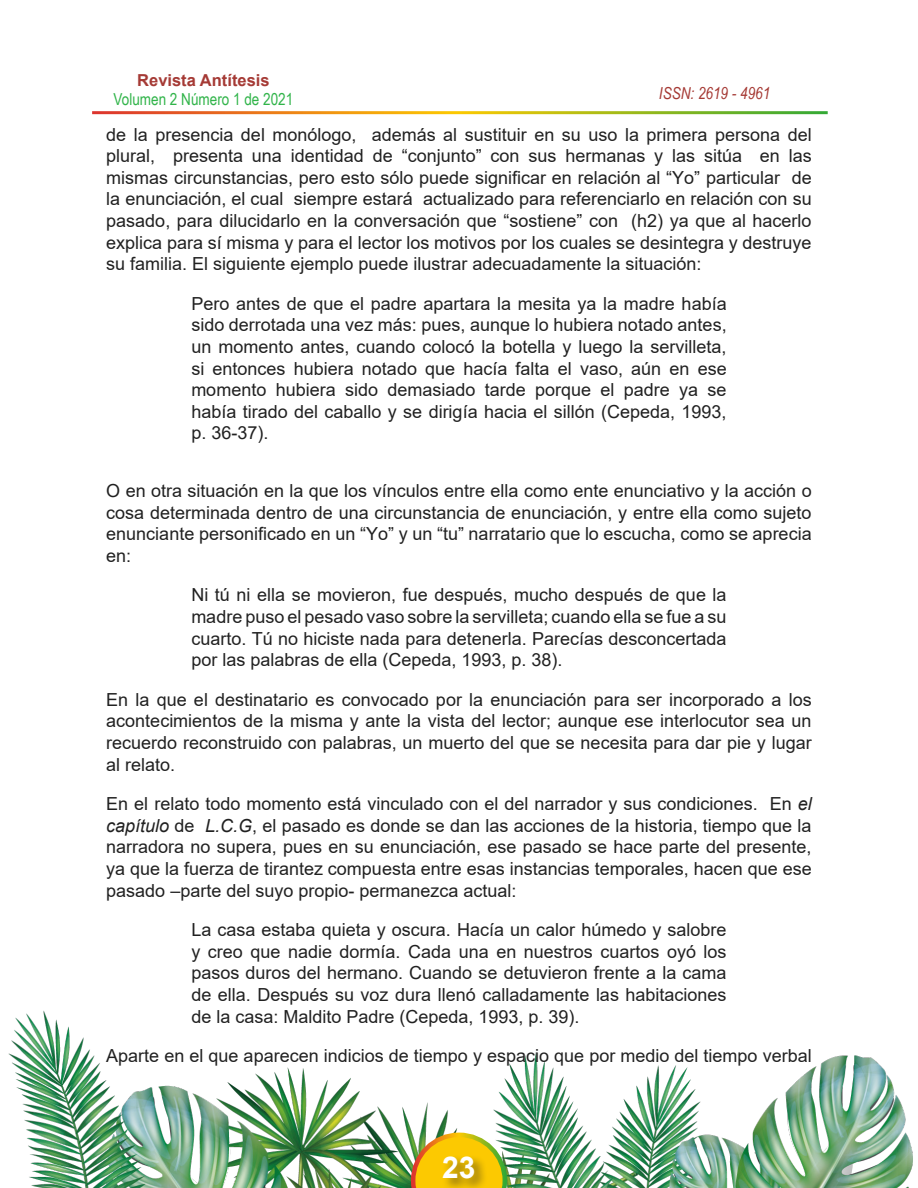
<style>
.page{position:relative;width:918px;height:1188px;background:#fff}
.page>*{position:absolute;margin:0;border:0;box-sizing:border-box;transform-origin:0 0}
.t1{font:700 30px "Arial";color:#fff}
.t2{font:18px/21.6px "Arial";color:#212121;text-align:justify}
.t3{font:16.5px "Arial Narrow";color:#31b44a}
.t4{font:700 16.5px "Arial";color:#a53a35}
.t5{font:italic 16.5px "Arial Narrow";color:#a53a35}
.s1{font-style:italic}
</style>
<div class="page">
<img style="left:8px;top:1010px;width:905px;height:178px">
<svg style="left:411px;top:1133px;width:96px;height:55px;background:#ddc036"></svg>
<div style="left:442px;top:1155px;width:46px;height:33px;background:#231f20;opacity:.54"></div>
<p class="t4" style="left:137px;top:68px;width:134px">Revista Antítesis</p>
<p class="t3" style="left:114px;top:88px;width:181px">Volumen 2 Número 1 de 2021</p>
<p class="t5" style="left:659px;top:81px;width:113px">ISSN: 2619 - 4961</p>
<p class="t2" style="left:106px;top:123px;width:707px">de la presencia del monólogo, además al sustituir en su uso la primera persona del plural, presenta una identidad de “conjunto” con sus hermanas y las sitúa en las mismas circunstancias, pero esto sólo puede significar en relación al “Yo” particular de la enunciación, el cual siempre estará actualizado para referenciarlo en relación con su pasado, para dilucidarlo en la conversación que “sostiene” con (h2) ya que al hacerlo explica para sí misma y para el lector los motivos por los cuales se desintegra y destruye su familia. El siguiente ejemplo puede ilustrar adecuadamente la situación:</p>
<p class="t2" style="left:191px;top:293px;width:537px">Pero antes de que el padre apartara la mesita ya la madre había sido derrotada una vez más: pues, aunque lo hubiera notado antes, un momento antes, cuando colocó la botella y luego la servilleta, si entonces hubiera notado que hacía falta el vaso, aún en ese momento hubiera sido demasiado tarde porque el padre ya se había tirado del caballo y se dirigía hacia el sillón (Cepeda, 1993, p. 36-37).</p>
<p class="t2" style="left:106px;top:480px;width:707px">O en otra situación en la que los vínculos entre ella como ente enunciativo y la acción o cosa determinada dentro de una circunstancia de enunciación, y entre ella como sujeto enunciante personificado en un “Yo” y un “tu” narratario que lo escucha, como se aprecia en:</p>
<p class="t2" style="left:191px;top:584px;width:537px">Ni tú ni ella se movieron, fue después, mucho después de que la madre puso el pesado vaso sobre la servilleta; cuando ella se fue a su cuarto. Tú no hiciste nada para detenerla. Parecías desconcertada por las palabras de ella (Cepeda, 1993, p. 38).</p>
<p class="t2" style="left:106px;top:689px;width:707px">En la que el destinatario es convocado por la enunciación para ser incorporado a los acontecimientos de la misma y ante la vista del lector; aunque ese interlocutor sea un recuerdo reconstruido con palabras, un muerto del que se necesita para dar pie y lugar al relato.</p>
<p class="t2" style="left:106px;top:793px;width:707px">En el relato todo momento está vinculado con el del narrador y sus condiciones. En <span class="s1">el capítulo</span> de <span class="s1">L.C.G</span>, el pasado es donde se dan las acciones de la historia, tiempo que la narradora no supera, pues en su enunciación, ese pasado se hace parte del presente, ya que la fuerza de tirantez compuesta entre esas instancias temporales, hacen que ese pasado –parte del suyo propio- permanezca actual:</p>
<p class="t2" style="left:191px;top:919px;width:537px">La casa estaba quieta y oscura. Hacía un calor húmedo y salobre y creo que nadie dormía. Cada una en nuestros cuartos oyó los pasos duros del hermano. Cuando se detuvieron frente a la cama de ella. Después su voz dura llenó calladamente las habitaciones de la casa: Maldito Padre (Cepeda, 1993, p. 39).</p>
<p class="t2" style="left:106px;top:1045px;width:707px">Aparte en el que aparecen indicios de tiempo y espacio que por medio del tiempo verbal</p>
<h1 class="t1" style="left:442px;top:1146px;width:35px">23</h1>
</div>
